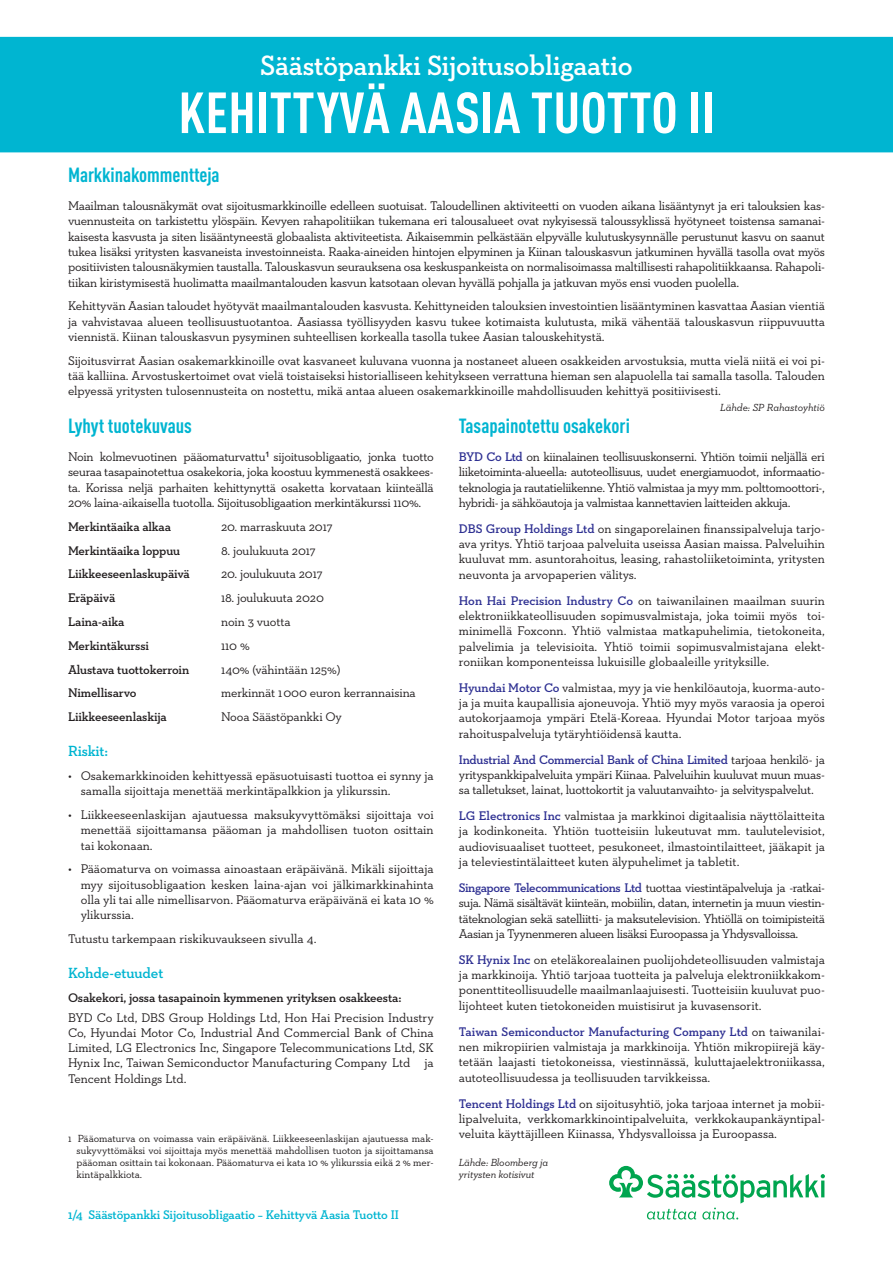
<style>
.page{position:relative;width:893px;height:1263px;background:#fff}
.page>*{position:absolute;margin:0;border:0;box-sizing:border-box;transform-origin:0 0}
.t1{font:700 condensed 57px "DINOT";letter-spacing:.005em;color:#fff}
.t2{font:600 28.5px "Neutraface Slab Text";letter-spacing:-.01em;color:#fff}
.pikkuotsikko{font:700 condensed 20.25px "DINOT";color:#00b5d1}
.leipis{font:600 15px "Neutraface Slab Text";letter-spacing:-.01em;color:#00b5d1}
.leipis-2{font:12.75px/15.3px "Neutraface Slab Text";letter-spacing:-.005em;color:#231f20;text-align:justify}
.leipis-3{font:600 12.75px "Neutraface Slab Text";letter-spacing:-.01em;color:#231f20}
.leipis-4{font:600 12.75px "Neutraface Slab Text";letter-spacing:-.01em;color:#00b5d1}
.leipis-5{font:10.5px/12px "Neutraface Slab Text";color:#231f20;text-align:justify}
.leipis-6{font:italic 10.5px/12.6px "Neutraface Slab Text";letter-spacing:-.01em;color:#231f20}
.s1{font-weight:600;color:#2e3092}
</style>
<div class="page">
<svg style="left:609px;top:1166px;width:216px;height:53px"></svg>
<div style="left:0;top:37px;width:893px;height:115px;background:#00b5d1"></div>
<p class="t2" style="left:260px;top:47px;width:374px">Säästöpankki Sijoitusobligaatio</p>
<p class="t1" style="left:178px;top:78px;width:538px">KEHITTYVÄ AASIA TUOTTO II</p>
<p class="pikkuotsikko" style="left:68px;top:163px;width:153px">Markkinakommentteja</p>
<p class="leipis-2" style="left:68px;top:198px;width:758px">Maailman talousnäkymät ovat sijoitusmarkkinoille edelleen suotuisat. Taloudellinen aktiviteetti on vuoden aikana lisääntynyt ja eri talouksien kas&shy;vuennusteita on tarkistettu ylöspäin. Kevyen rahapolitiikan tukemana eri talousalueet ovat nykyisessä taloussyklissä hyötyneet toistensa samanai&shy;kaisesta kasvusta ja siten lisääntyneestä globaalista aktiviteetista. Aikaisemmin pelkästään elpyvälle kulutuskysynnälle perustunut kasvu on saanut tukea lisäksi yritysten kasvaneista investoinneista. Raaka-aineiden hintojen elpyminen ja Kiinan talouskasvun jatkuminen hyvällä tasolla ovat myös positiivisten talousnäkymien taustalla. Talouskasvun seurauksena osa keskuspankeista on normalisoimassa maltillisesti rahapolitiikkaansa. Rahapoli&shy;tiikan kiristymisestä huolimatta maailmantalouden kasvun katsotaan olevan hyvällä pohjalla ja jatkuvan myös ensi vuoden puolella.</p>
<p class="leipis-2" style="left:68px;top:298px;width:758px">Kehittyvän Aasian taloudet hyötyvät maailmantalouden kasvusta. Kehittyneiden talouksien investointien lisääntyminen kasvattaa Aasian vientiä ja vahvistavaa alueen teollisuustuotantoa. Aasiassa työllisyyden kasvu tukee kotimaista kulutusta, mikä vähentää talouskasvun riippuvuutta viennistä. Kiinan talouskasvun pysyminen suhteellisen korkealla tasolla tukee Aasian talouskehitystä.</p>
<p class="leipis-2" style="left:68px;top:353px;width:758px">Sijoitusvirrat Aasian osakemarkkinoille ovat kasvaneet kuluvana vuonna ja nostaneet alueen osakkeiden arvostuksia, mutta vielä niitä ei voi pi&shy;tää kalliina. Arvostuskertoimet ovat vielä toistaiseksi historialliseen kehitykseen verrattuna hieman sen alapuolella tai samalla tasolla. Talouden elpyessä yritysten tulosennusteita on nostettu, mikä antaa alueen osakemarkkinoille mahdollisuuden kehittyä positiivisesti.</p>
<p class="leipis-6" style="left:720px;top:401px;width:106px">Lähde: SP Rahastoyhtiö</p>
<p class="pikkuotsikko" style="left:68px;top:413px;width:125px">Lyhyt tuotekuvaus</p>
<p class="leipis-2" style="left:68px;top:449px;width:367px">Noin kolmevuotinen pääomaturvattu¹ sijoitusobligaatio, jonka tuotto seuraa tasapainotettua osakekoria, joka koostuu kymmenestä osakkees&shy;ta. Korissa neljä parhaiten kehittynyttä osaketta korvataan kiinteällä 20% laina-aikaisella tuotolla. Sijoitusobligaation merkintäkurssi 110%.</p>
<p class="leipis-3" style="left:68px;top:518px;width:105px">Merkintäaika alkaa</p>
<p class="leipis-2" style="left:221px;top:518px;width:113px">20. marraskuuta 2017</p>
<p class="leipis-3" style="left:68px;top:542px;width:114px">Merkintäaika loppuu</p>
<p class="leipis-2" style="left:221px;top:542px;width:96px">8. joulukuuta 2017</p>
<p class="leipis-3" style="left:68px;top:566px;width:123px">Liikkeeseenlaskupäivä</p>
<p class="leipis-2" style="left:221px;top:566px;width:103px">20. joulukuuta 2017</p>
<p class="leipis-3" style="left:68px;top:590px;width:49px">Eräpäivä</p>
<p class="leipis-2" style="left:221px;top:590px;width:104px">18. joulukuuta 2020</p>
<p class="leipis-3" style="left:68px;top:614px;width:58px">Laina-aika</p>
<p class="leipis-2" style="left:221px;top:614px;width:71px">noin 3 vuotta</p>
<p class="leipis-3" style="left:68px;top:637px;width:82px">Merkintäkurssi</p>
<p class="leipis-2" style="left:221px;top:637px;width:30px">110 %</p>
<p class="leipis-3" style="left:68px;top:661px;width:123px">Alustava tuottokerroin</p>
<p class="leipis-2" style="left:221px;top:661px;width:121px">140% (vähintään 125%)</p>
<p class="leipis-3" style="left:68px;top:685px;width:70px">Nimellisarvo</p>
<p class="leipis-2" style="left:221px;top:685px;width:196px">merkinnät 1 000 euron kerrannaisina</p>
<p class="leipis-3" style="left:68px;top:709px;width:100px">Liikkeeseenlaskija</p>
<p class="leipis-2" style="left:221px;top:709px;width:122px">Nooa Säästöpankki Oy</p>
<p class="leipis" style="left:68px;top:742px;width:42px">Riskit:</p>
<p class="leipis-2" style="left:81px;top:768px;width:354px;text-indent:-13px">• Osakemarkkinoiden kehittyessä epäsuotuisasti tuottoa ei synny ja samalla sijoittaja menettää merkintäpalkkion ja ylikurssin.</p>
<p class="leipis-2" style="left:81px;top:807px;width:354px;text-indent:-13px">• Liikkeeseenlaskijan ajautuessa maksukyvyttömäksi sijoittaja voi menettää sijoittamansa pääoman ja mahdollisen tuoton osittain tai kokonaan.</p>
<p class="leipis-2" style="left:81px;top:861px;width:354px;text-indent:-13px">• Pääomaturva on voimassa ainoastaan eräpäivänä. Mikäli sijoittaja myy sijoitusobligaation kesken laina-ajan voi jälkimarkkinahinta olla yli tai alle nimellisarvon. Pääomaturva eräpäivänä ei kata 10 % ylikurssia.</p>
<p class="leipis-2" style="left:68px;top:931px;width:250px">Tutustu tarkempaan riskikuvaukseen sivulla 4.</p>
<p class="leipis" style="left:68px;top:964px;width:97px">Kohde-etuudet</p>
<p class="leipis-3" style="left:68px;top:990px;width:335px">Osakekori, jossa tasapainoin kymmenen yrityksen osakkeesta:</p>
<p class="leipis-2" style="left:68px;top:1009px;width:367px">BYD Co Ltd, DBS Group Holdings Ltd, Hon Hai Precision Industry Co, Hyundai Motor Co, Industrial And Commercial Bank of China Limited, LG Electronics Inc, Singapore Telecommunications Ltd, SK Hynix Inc, Taiwan Semiconductor Manufacturing Company Ltd ja Tencent Holdings Ltd.</p>
<p class="pikkuotsikko" style="left:459px;top:413px;width:173px">Tasapainotettu osakekori</p>
<p class="leipis-2" style="left:459px;top:449px;width:368px"><span class="s1">BYD Co Ltd</span> on kiinalainen teollisuuskonserni. Yhtiön toimii neljällä eri liiketoiminta-alueella: autoteollisuus, uudet energiamuodot, informaatio&shy;teknologia ja rautatieliikenne. Yhtiö valmistaa ja myy mm. polttomoottori-, hybridi- ja sähköautoja ja valmistaa kannettavien laitteiden akkuja.</p>
<p class="leipis-2" style="left:459px;top:521px;width:368px"><span class="s1">DBS Group Holdings Ltd</span> on singaporelainen finanssipalveluja tarjo&shy;ava yritys. Yhtiö tarjoaa palveluita useissa Aasian maissa. Palveluihin kuuluvat mm. asuntorahoitus, leasing, rahastoliiketoiminta, yritysten neuvonta ja arvopaperien välitys.</p>
<p class="leipis-2" style="left:459px;top:592px;width:368px"><span class="s1">Hon Hai Precision Industry Co</span> on taiwanilainen maailman suurin elektroniikkateollisuuden sopimusvalmistaja, joka toimii myös toi&shy;minimellä Foxconn. Yhtiö valmistaa matkapuhelimia, tietokoneita, palvelimia ja televisioita. Yhtiö toimii sopimusvalmistajana elekt&shy;roniikan komponenteissa lukuisille globaaleille yrityksille.</p>
<p class="leipis-2" style="left:459px;top:680px;width:368px"><span class="s1">Hyundai Motor Co</span> valmistaa, myy ja vie henkilöautoja, kuorma-auto&shy;ja ja muita kaupallisia ajoneuvoja. Yhtiö myy myös varaosia ja operoi autokorjaamoja ympäri Etelä-Koreaa. Hyundai Motor tarjoaa myös rahoituspalveluja tytäryhtiöidensä kautta.</p>
<p class="leipis-2" style="left:459px;top:751px;width:368px"><span class="s1">Industrial And Commercial Bank of China Limited</span> tarjoaa henkilö- ja yrityspankkipalveluita ympäri Kiinaa. Palveluihin kuuluvat muun muas&shy;sa talletukset, lainat, luottokortit ja valuutanvaihto- ja selvityspalvelut.</p>
<p class="leipis-2" style="left:459px;top:808px;width:368px"><span class="s1">LG Electronics Inc</span> valmistaa ja markkinoi digitaalisia näyttölaitteita ja kodinkoneita. Yhtiön tuotteisiin lukeutuvat mm. taulutelevisiot, audiovisuaaliset tuotteet, pesukoneet, ilmastointilaitteet, jääkapit ja ja televiestintälaitteet kuten älypuhelimet ja tabletit.</p>
<p class="leipis-2" style="left:459px;top:880px;width:368px"><span class="s1">Singapore Telecommunications Ltd</span> tuottaa viestintäpalveluja ja -ratkai&shy;suja. Nämä sisältävät kiinteän, mobiilin, datan, internetin ja muun viestin&shy;täteknologian sekä satelliitti- ja maksutelevision. Yhtiöllä on toimipisteitä Aasian ja Tyynenmeren alueen lisäksi Euroopassa ja Yhdysvalloissa.</p>
<p class="leipis-2" style="left:459px;top:952px;width:368px"><span class="s1">SK Hynix Inc</span> on eteläkorealainen puolijohdeteollisuuden valmistaja ja markkinoija. Yhtiö tarjoaa tuotteita ja palveluja elektroniikkakom&shy;ponenttiteollisuudelle maailmanlaajuisesti. Tuotteisiin kuuluvat puo&shy;lijohteet kuten tietokoneiden muistisirut ja kuvasensorit.</p>
<p class="leipis-2" style="left:459px;top:1023px;width:368px"><span class="s1">Taiwan Semiconductor Manufacturing Company Ltd</span> on taiwanilai&shy;nen mikropiirien valmistaja ja markkinoija. Yhtiön mikropiirejä käy&shy;tetään laajasti tietokoneissa, viestinnässä, kuluttajaelektroniikassa, autoteollisuudessa ja teollisuuden tarvikkeissa.</p>
<p class="leipis-2" style="left:459px;top:1095px;width:368px"><span class="s1">Tencent Holdings Ltd</span> on sijoitusyhtiö, joka tarjoaa internet ja mobii&shy;lipalveluita, verkkomarkkinointipalveluita, verkkokaupankäyntipal&shy;veluita käyttäjilleen Kiinassa, Yhdysvalloissa ja Euroopassa.</p>
<p class="leipis-6" style="left:459px;top:1155px;width:91px">Lähde: Bloomberg ja yritysten kotisivut</p>
<p class="leipis-5" style="left:77px;top:1132px;width:359px;text-indent:-9px">1 Pääomaturva on voimassa vain eräpäivänä. Liikkeeseenlaskijan ajautuessa mak&shy;sukyvyttömäksi voi sijoittaja myös menettää mahdollisen tuoton ja sijoittamansa pääoman osittain tai kokonaan. Pääomaturva ei kata 10 % ylikurssia eikä 2 % mer&shy;kintäpalkkiota.</p>
<p class="leipis-4" style="left:68px;top:1206px;width:332px">1/4 Säästöpankki Sijoitusobligaatio – Kehittyvä Aasia Tuotto II</p>
</div>
